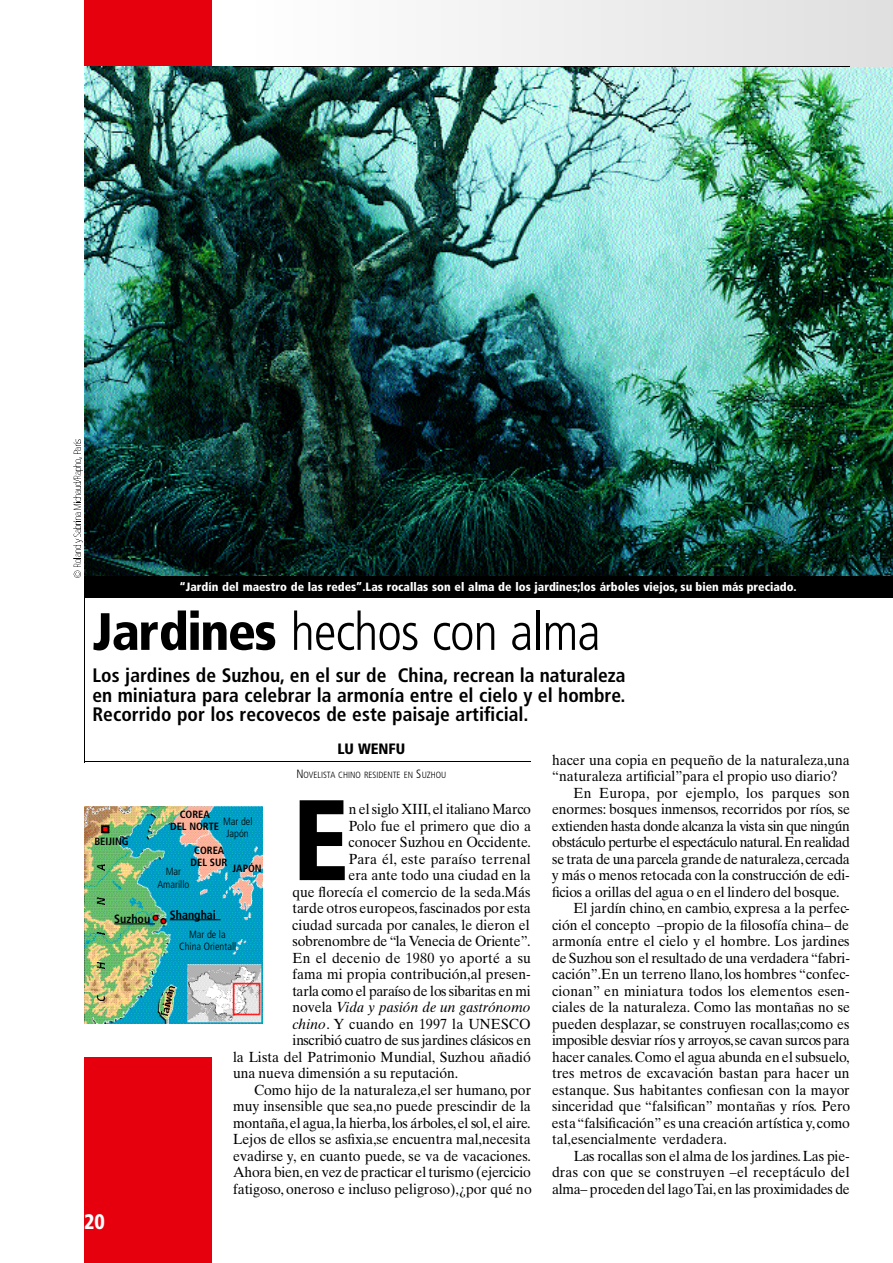
<style>
.page{position:relative;width:893px;height:1263px;background:#fff}
.page>*{position:absolute;margin:0;border:0;box-sizing:border-box;transform-origin:0 0}
.t1{font:900 condensed 114.45px "Frutiger";color:#000;scale:.95 1}
.t2{font:300 condensed 52.5px "Frutiger";letter-spacing:-.02em;color:#000}
.t3{font:900 condensed 21px "Frutiger";color:#fff;scale:.95 1}
.t4{font:700 condensed 19.5px/19.5px "Frutiger";color:#000;text-align:justify}
.t5{font:900 condensed 15px "Frutiger";color:#000}
.t6{font:14.7px "Times Ten";color:#000;scale:.95 1}
.t7{font:14.7px "Times Ten";letter-spacing:-.025em;color:#000;scale:.95 1}
.t8{font:14.7px "Times Ten";letter-spacing:.02em;color:#000;scale:.95 1}
.t9{font:14.7px "Times Ten";letter-spacing:-.03em;color:#000;scale:.95 1}
.t10{font:14.7px "Times Ten";letter-spacing:-.035em;color:#000;scale:.95 1}
.t11{font:italic 14.7px "Times Ten";color:#000;scale:.95 1}
.t12{font:900 condensed 12px "Frutiger";color:#fff}
.t13{font:700 condensed 12px "Frutiger";color:#000}
.t14{font:300 condensed 10.5px/12.3px "Frutiger";color:#000;text-align:center}
.t15{font:700 condensed 10.5px/12.3px "Frutiger";color:#000;text-align:center}
.t16{font:300 condensed 9px "Frutiger";color:#000}
.s1{font-weight:900}
.s2{font-size:12px}
.s3{font-style:normal}
.s4{font-style:italic}
</style>
<div class="page">
<div style="left:84px;top:0;width:128px;height:67px;background:#e6000e"></div>
<img style="left:84px;top:67px;width:808px;height:510px">
<div style="left:84px;top:1058px;width:128px;height:205px;background:#e6000e"></div>
<img style="left:459px;top:0;width:433px;height:67px">
<hr style="left:84px;top:762px;width:446px;height:1px;background:#000">
<hr style="left:233px;top:66px;width:616px;height:1px;background:#000">
<hr style="left:84px;top:579px;width:1px;height:183px;background:#000">
<img style="left:84px;top:806px;width:178px;height:217px">
<svg style="left:93px;top:995px;width:12px;height:5px"></svg>
<svg style="left:93px;top:962px;width:12px;height:6px"></svg>
<svg style="left:93px;top:932px;width:12px;height:2px"></svg>
<svg style="left:93px;top:897px;width:12px;height:7px"></svg>
<svg style="left:93px;top:864px;width:12px;height:7px"></svg>
<hr style="left:114px;top:924px;width:41px;height:1px;background:#000">
<hr style="left:170px;top:919px;width:50px;height:1px;background:#000">
<svg style="left:156px;top:987px;width:18px;height:29px"></svg>
<svg style="left:73px;top:440px;width:9px;height:137px"></svg>
<div style="left:84px;top:577px;width:808px;height:21px;background:#000"></div>
<p class="t12" style="left:179px;top:582px;width:618px">“Jardín del maestro de las redes”.Las rocallas son el alma de los jardines;los árboles viejos, su bien más preciado.</p>
<h2 class="t2" style="left:92px;top:610px;width:509px"><span class="s1">Ja rd i n e s</span> hechos con alma</h2>
<h3 class="t4" style="left:92px;top:667px;width:534px">Los jardines de Suzhou, en el sur de China, recrean la naturaleza en miniatura para celebrar la armonía entre el cielo y el hombre.<br>Recorrido por los recovecos de este paisaje artificial.</h3>
<p class="t5" style="left:337px;top:743px;width:69px">LU WENFU</p>
<p class="t16" style="left:296px;top:771px;width:151px"><span class="s2">N</span>OVELISTA CHINO RESIDENTE EN <span class="s2">S</span>UZHOU</p>
<h1 class="t1" style="left:292px;top:794px;width:61px">E</h1>
<p class="t6" style="left:349px;top:803px;width:193px">n el siglo XIII, el italiano Marco</p>
<p class="t6" style="left:552px;top:754px;width:315px">hacer una copia en pequeño de la naturaleza,una</p>
<p class="t6" style="left:552px;top:770px;width:302px">“naturaleza artificial”para el propio uso diario?</p>
<p class="t6" style="left:573px;top:787px;width:292px">En Europa, por ejemplo, los parques son</p>
<p class="t6" style="left:552px;top:803px;width:315px">e n o r m e s : bosques inmensos, recorridos por ríos, s e</p>
<p class="t9" style="left:552px;top:820px;width:315px">extienden hasta donde alcanza la vista sin que ningún</p>
<p class="t10" style="left:552px;top:836px;width:315px">obstáculo perturbe el espectáculo natural. En realidad</p>
<p class="t7" style="left:552px;top:853px;width:315px">se trata de una parcela grande de naturaleza,c e r c a d a</p>
<p class="t6" style="left:552px;top:869px;width:315px">y más o menos retocada con la construcción de edi-</p>
<p class="t6" style="left:552px;top:886px;width:304px">ficios a orillas del agua o en el lindero del bosque.</p>
<p class="t6" style="left:573px;top:902px;width:292px">El jardín chino, en cambio, expresa a la perfec-</p>
<p class="t6" style="left:552px;top:919px;width:314px">ción el concepto –propio de la filosofía china– de</p>
<p class="t6" style="left:552px;top:935px;width:314px">armonía entre el cielo y el hombre. Los jardines</p>
<p class="t7" style="left:552px;top:952px;width:315px">de Suzhou son el resultado de una verdadera “ f a b r i-</p>
<p class="t6" style="left:552px;top:968px;width:315px">cación”.En un terreno llano, los hombres “confec-</p>
<p class="t6" style="left:552px;top:985px;width:315px">c i o n a n ” en miniatura todos los elementos esen-</p>
<p class="t6" style="left:552px;top:1001px;width:315px">ciales de la naturaleza. Como las montañas no se</p>
<p class="t6" style="left:552px;top:1018px;width:314px">pueden desplazar, se construyen rocallas;como es</p>
<p class="t9" style="left:552px;top:1034px;width:315px">imposible desviar ríos y arroyos,se cavan surcos para</p>
<p class="t6" style="left:552px;top:1051px;width:314px">hacer canales.Como el agua abunda en el subsuelo,</p>
<p class="t6" style="left:552px;top:1067px;width:315px">tres metros de excavación bastan para hacer un</p>
<p class="t6" style="left:552px;top:1084px;width:314px">e s t a n q u e. Sus habitantes confiesan con la mayor</p>
<p class="t6" style="left:552px;top:1100px;width:315px">sinceridad que “ f a l s i fic a n ” montañas y ríos. P e r o</p>
<p class="t6" style="left:552px;top:1117px;width:315px">esta “ f a l s i fic a c i ó n ” es una creación artística y, c o m o</p>
<p class="t6" style="left:552px;top:1133px;width:185px">tal,esencialmente verdadera.</p>
<p class="t6" style="left:573px;top:1150px;width:292px">Las rocallas son el alma de los jardines. Las pie-</p>
<p class="t8" style="left:552px;top:1166px;width:315px">dras con que se construyen –el receptáculo del</p>
<p class="t6" style="left:552px;top:1183px;width:315px">alma– proceden del lago Ta i ,en las proximidades de</p>
<p class="t15" style="left:170px;top:809px;width:51px">COREA<br>DEL NORTE</p>
<p class="t15" style="left:191px;top:844px;width:38px;line-height:12.8px">COREA<br>DEL SUR</p>
<p class="t14" style="left:223px;top:816px;width:31px">Mar del<br>Japón</p>
<p class="t6" style="left:349px;top:820px;width:193px">Polo fue el primero que dio a</p>
<p class="t6" style="left:348px;top:836px;width:193px">conocer Suzhou en Occidente.</p>
<p class="t8" style="left:349px;top:853px;width:193px">Para él, este paraíso terrenal</p>
<p class="t6" style="left:348px;top:869px;width:193px">era ante todo una ciudad en la</p>
<p class="t6" style="left:292px;top:886px;width:252px">que florecía el comercio de la seda.Más</p>
<p class="t6" style="left:292px;top:902px;width:252px">tarde otros europeos,fascinados por esta</p>
<p class="t6" style="left:292px;top:919px;width:251px">ciudad surcada por canales, le dieron el</p>
<p class="t7" style="left:292px;top:935px;width:252px">sobrenombre de “la Venecia de Oriente”.</p>
<p class="t8" style="left:292px;top:952px;width:252px">En el decenio de 1980 yo aporté a su</p>
<p class="t6" style="left:292px;top:968px;width:252px">fama mi propia contribución,al presen-</p>
<p class="t7" style="left:292px;top:985px;width:252px">tarla como el paraíso de los sibaritas en mi</p>
<p class="t11" style="left:292px;top:1001px;width:252px"><span class="s3">novela</span> Vida y pasión de un gastrónomo</p>
<p class="t6" style="left:292px;top:1018px;width:252px"><span class="s4">ch i n o</span>. Y cuando en 1997 la UNESCO</p>
<p class="t7" style="left:292px;top:1034px;width:252px">inscribió cuatro de sus jardines clásicos en</p>
<p class="t6" style="left:233px;top:1051px;width:315px">la Lista del Patrimonio Mundial, Suzhou añadió</p>
<p class="t6" style="left:233px;top:1067px;width:239px">una nueva dimensión a su reputación.</p>
<p class="t6" style="left:254px;top:1084px;width:293px">Como hijo de la naturaleza,el ser humano, por</p>
<p class="t6" style="left:233px;top:1100px;width:315px">muy insensible que sea,no puede prescindir de la</p>
<p class="t7" style="left:233px;top:1117px;width:314px">m o n t a ñ a ,el agua,la hierba,los árboles,el sol, el aire.</p>
<p class="t6" style="left:233px;top:1133px;width:314px">Lejos de ellos se asfixia,se encuentra mal,necesita</p>
<p class="t6" style="left:233px;top:1150px;width:315px">evadirse y, en cuanto puede, se va de vacaciones.</p>
<p class="t6" style="left:233px;top:1166px;width:315px">Ahora bien,en vez de practicar el turismo (ejercicio</p>
<p class="t6" style="left:233px;top:1183px;width:316px">fatigoso, oneroso e incluso peligroso),¿por qué no</p>
<p class="t15" style="left:94px;top:836px;width:36px">BEIJING</p>
<p class="t15" style="left:232px;top:863px;width:31px">JAPÓN</p>
<p class="t14" style="left:157px;top:866px;width:33px">Mar<br>Amarillo</p>
<p class="t13" style="left:114px;top:914px;width:38px">Suzhou</p>
<p class="t13" style="left:170px;top:910px;width:48px">Shanghai</p>
<p class="t14" style="left:179px;top:929px;width:59px">Mar de la<br>China Orientall</p>
<h3 class="t3" style="left:84px;top:1214px;width:23px">20</h3>
</div>
